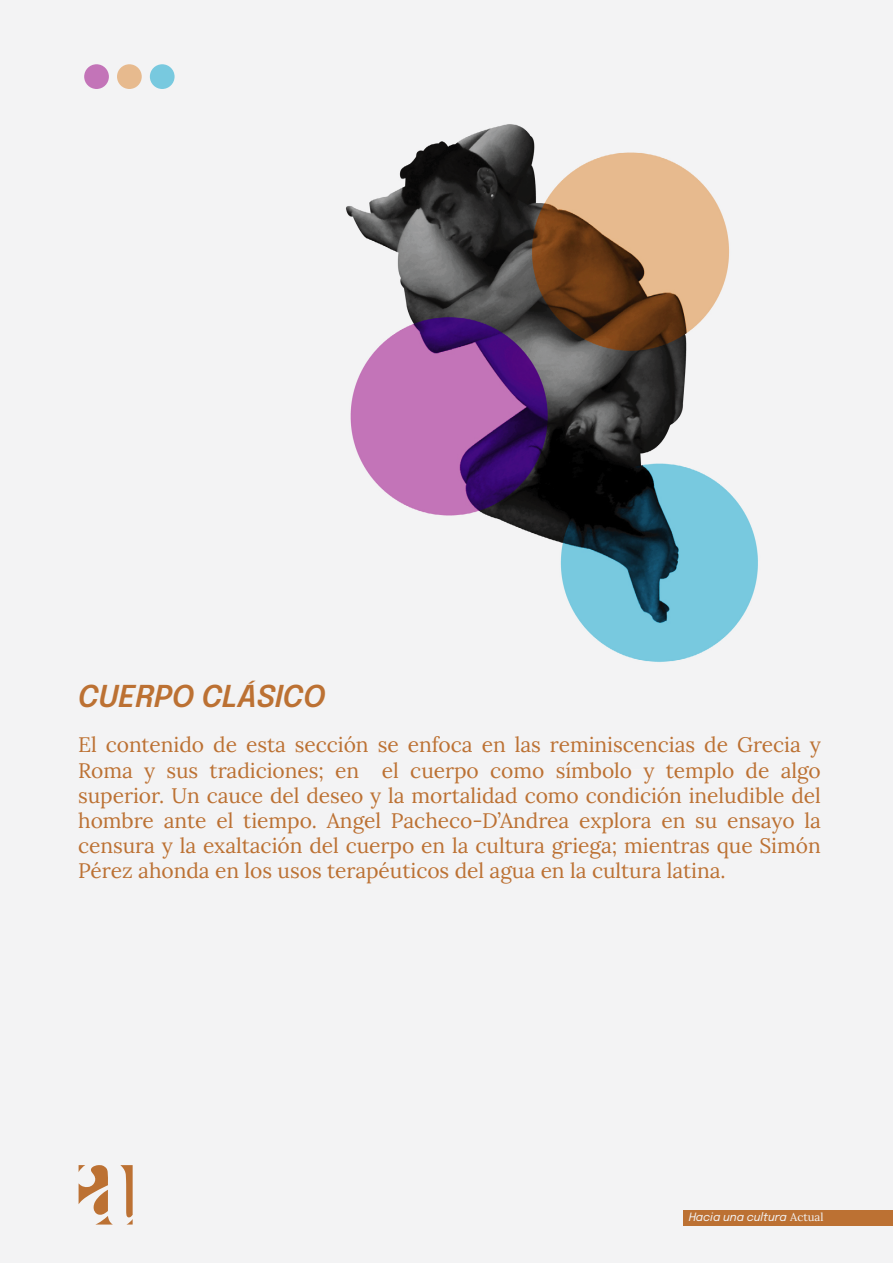
<style>
.page{position:relative;width:893px;height:1263px;background:#f3f3f4}
.page>*{position:absolute;margin:0;border:0;box-sizing:border-box;transform-origin:0 0}
.t1{font:italic 30px "Epilogue";color:#bc7133}
.t2{font:21px/25.2px "Lora";letter-spacing:-.005em;color:#bc7133;text-align:justify}
.t3{font:italic 11.4px "Epilogue";color:#f3f3f4}
.s1{font-family:"Lora";font-style:normal}
</style>
<div class="page">
<div style="left:683px;top:1210px;width:210px;height:15px;background:#bc7133"></div>
<img style="left:346px;top:124px;width:412px;height:538px">
<svg style="left:79px;top:1165px;width:33px;height:59px"></svg>
<svg style="left:120px;top:1165px;width:13px;height:59px"></svg>
<div style="left:84px;top:64px;width:25px;height:25px;background:#c374b8;border-radius:50%"></div>
<div style="left:117px;top:64px;width:25px;height:25px;background:#e7ba8e;border-radius:50%"></div>
<div style="left:150px;top:64px;width:25px;height:25px;background:#78c9df;border-radius:50%"></div>
<h1 class="t1" style="left:78px;top:675px;width:249px">CUERPO CLÁSICO</h1>
<p class="t2" style="left:78px;top:731px;width:744px">El contenido de esta sección se enfoca en las reminiscencias de Grecia y Roma y sus tradiciones; en el cuerpo como símbolo y templo de algo superior. Un cauce del deseo y la mortalidad como condición ineludible del hombre ante el tiempo. Angel Pacheco-D’Andrea explora en su ensayo la censura y la exaltación del cuerpo en la cultura griega; mientras que Simón Pérez ahonda en los usos terapéuticos del agua en la cultura latina.</p>
<p class="t3" style="left:689px;top:1209px;width:136px">Hacia una cultura <span class="s1">Actual</span></p>
</div>
